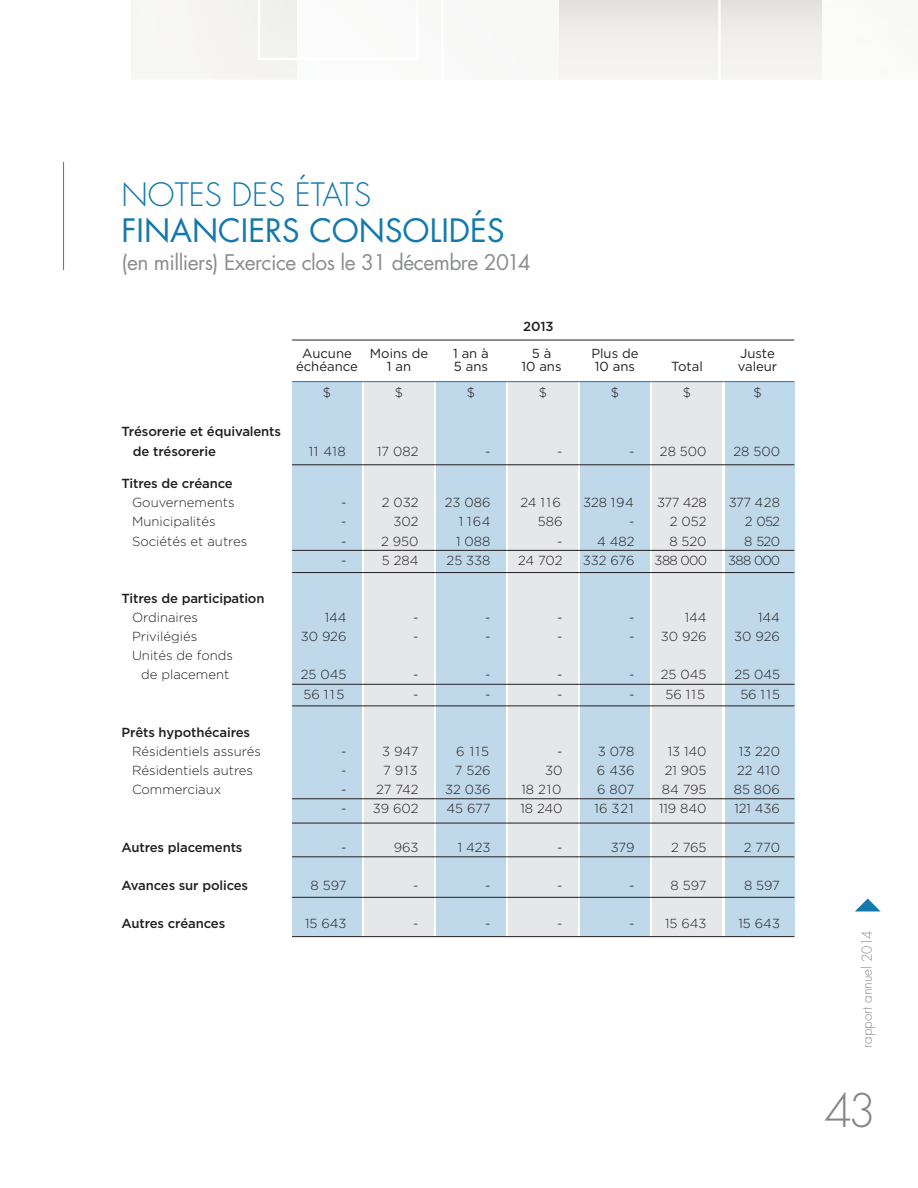
<style>
.page{position:relative;width:918px;height:1188px;background:#fff}
.page>*{position:absolute;margin:0;border:0;box-sizing:border-box;transform-origin:0 0}
.t1{font:300 45px "Futura";color:#848689}
.t2{font:31.35px/36.3px "Futura";color:#1379ad}
.t3{font:21px "Futura";letter-spacing:-.025em;color:#8b8d90}
.t4{font:300 13.5px "Futura";color:#8a8c8f}
.t5{font:300 13.2px/19.2px "Gotham";color:#231f20;text-align:center}
.t6{font:500 13.2px/19px "Gotham";letter-spacing:-.01em;color:#231f20}
.t7{font:13.2px "Gotham";color:#231f20}
.s1{font-weight:300}
</style>
<div class="page">
<hr style="left:63px;top:162px;width:1px;height:108px;background:#6b6b6e">
<svg style="left:131px;top:0;width:691px;height:80px"></svg>
<div style="left:292px;top:382px;width:70px;height:555px;background:#bfd8ea"></div>
<div style="left:436px;top:382px;width:70px;height:555px;background:#bfd8ea"></div>
<div style="left:581px;top:382px;width:69px;height:555px;background:#bfd8ea"></div>
<div style="left:725px;top:382px;width:69px;height:555px;background:#bfd8ea"></div>
<div style="left:364px;top:382px;width:70px;height:555px;background:#e6e7e9"></div>
<div style="left:508px;top:382px;width:70px;height:555px;background:#e6e7e9"></div>
<div style="left:653px;top:382px;width:69px;height:555px;background:#e6e7e9"></div>
<hr style="left:292px;top:340px;width:502px;height:1px;background:#231f20">
<hr style="left:292px;top:464px;width:502px;height:1px;background:#231f20">
<hr style="left:292px;top:550px;width:502px;height:1px;background:#231f20">
<hr style="left:292px;top:572px;width:502px;height:1px;background:#231f20">
<hr style="left:292px;top:684px;width:502px;height:1px;background:#231f20">
<hr style="left:292px;top:706px;width:502px;height:1px;background:#231f20">
<hr style="left:292px;top:798px;width:502px;height:1px;background:#231f20">
<hr style="left:292px;top:823px;width:502px;height:1px;background:#231f20">
<hr style="left:292px;top:856px;width:502px;height:1px;background:#231f20">
<hr style="left:292px;top:897px;width:502px;height:1px;background:#231f20">
<hr style="left:292px;top:936px;width:502px;height:1px;background:#231f20">
<hr style="left:292px;top:381px;width:502px;height:1px;background:#1379ad">
<svg style="left:855px;top:899px;width:25px;height:12px"></svg>
<p class="t2" style="left:122px;top:175px;width:385px"><span class="s1">NOTES DES ÉTATS<br></span>FINANCIERS CONSOLIDÉS</p>
<p class="t3" style="left:122px;top:248px;width:411px">(en milliers) Exercice clos le 31 décembre 2014</p>
<p class="t6" style="left:523px;top:316px;width:32px">2013</p>
<p class="t6" style="left:133px;top:422px;width:150px;text-indent:-11px">Trésorerie et équivalents de trésorerie</p>
<p class="t7" style="left:302px;top:346px;width:51px">Aucune</p>
<p class="t7" style="left:370px;top:346px;width:60px">Moins de</p>
<p class="t7" style="left:453px;top:346px;width:37px">1 an à</p>
<p class="t7" style="left:532px;top:346px;width:21px">5 à</p>
<p class="t7" style="left:591px;top:346px;width:49px">Plus de</p>
<p class="t7" style="left:740px;top:346px;width:36px">Juste</p>
<p class="t7" style="left:296px;top:359px;width:63px">échéance</p>
<p class="t7" style="left:387px;top:359px;width:26px">1 an</p>
<p class="t7" style="left:454px;top:359px;width:36px">5 ans</p>
<p class="t7" style="left:521px;top:359px;width:42px">10 ans</p>
<p class="t7" style="left:595px;top:359px;width:42px">10 ans</p>
<p class="t7" style="left:671px;top:359px;width:33px">Total</p>
<p class="t7" style="left:738px;top:359px;width:41px">valeur</p>
<p class="t5" style="left:323px;top:383px;width:10px">$</p>
<p class="t5" style="left:395px;top:383px;width:10px">$</p>
<p class="t5" style="left:467px;top:383px;width:10px">$</p>
<p class="t5" style="left:539px;top:383px;width:10px">$</p>
<p class="t5" style="left:611px;top:383px;width:10px">$</p>
<p class="t5" style="left:683px;top:383px;width:10px">$</p>
<p class="t5" style="left:753px;top:383px;width:10px">$</p>
<p class="t5" style="left:309px;top:441px;width:39px">11 418</p>
<p class="t5" style="left:377px;top:441px;width:43px">17 082</p>
<p class="t5" style="left:485px;top:441px;width:7px">-</p>
<p class="t5" style="left:557px;top:441px;width:7px">-</p>
<p class="t5" style="left:629px;top:441px;width:79px">- 28 500</p>
<p class="t5" style="left:733px;top:441px;width:48px">28 500</p>
<p class="t6" style="left:122px;top:474px;width:113px">Titres de créance</p>
<p class="t5" style="left:132px;top:493px;width:104px">Gouvernements</p>
<p class="t5" style="left:341px;top:493px;width:7px">-</p>
<p class="t5" style="left:382px;top:493px;width:38px">2 032</p>
<p class="t5" style="left:445px;top:493px;width:47px">23 086</p>
<p class="t5" style="left:521px;top:493px;width:42px">24 116</p>
<p class="t5" style="left:583px;top:493px;width:52px">328 194</p>
<p class="t5" style="left:657px;top:493px;width:51px">377 428</p>
<p class="t5" style="left:729px;top:493px;width:53px">377 428</p>
<p class="t5" style="left:132px;top:512px;width:85px">Municipalités</p>
<p class="t5" style="left:341px;top:512px;width:7px">-</p>
<p class="t5" style="left:394px;top:512px;width:26px">302</p>
<p class="t5" style="left:459px;top:512px;width:33px">1 164</p>
<p class="t5" style="left:538px;top:512px;width:26px">586</p>
<p class="t5" style="left:629px;top:512px;width:7px">-</p>
<p class="t5" style="left:670px;top:512px;width:38px">2 052</p>
<p class="t5" style="left:745px;top:512px;width:37px">2 052</p>
<p class="t5" style="left:132px;top:531px;width:117px">Sociétés et autres</p>
<p class="t5" style="left:341px;top:531px;width:7px">-</p>
<p class="t5" style="left:381px;top:531px;width:39px">2 950</p>
<p class="t5" style="left:456px;top:531px;width:36px">1 088</p>
<p class="t5" style="left:557px;top:531px;width:7px">-</p>
<p class="t5" style="left:597px;top:531px;width:39px">4 482</p>
<p class="t5" style="left:669px;top:531px;width:39px">8 520</p>
<p class="t5" style="left:744px;top:531px;width:37px">8 520</p>
<p class="t5" style="left:341px;top:550px;width:7px">-</p>
<p class="t5" style="left:382px;top:550px;width:38px">5 284</p>
<p class="t5" style="left:447px;top:550px;width:45px">25 338</p>
<p class="t5" style="left:518px;top:550px;width:46px">24 702</p>
<p class="t5" style="left:583px;top:550px;width:53px">332 676</p>
<p class="t5" style="left:655px;top:550px;width:54px">388 000</p>
<p class="t5" style="left:728px;top:550px;width:53px">388 000</p>
<p class="t6" style="left:122px;top:588px;width:145px">Titres de participation</p>
<p class="t5" style="left:132px;top:608px;width:67px">Ordinaires</p>
<p class="t5" style="left:325px;top:608px;width:23px">144</p>
<p class="t5" style="left:413px;top:608px;width:7px">-</p>
<p class="t5" style="left:485px;top:608px;width:7px">-</p>
<p class="t5" style="left:557px;top:608px;width:7px">-</p>
<p class="t5" style="left:629px;top:608px;width:7px">-</p>
<p class="t5" style="left:685px;top:608px;width:23px">144</p>
<p class="t5" style="left:758px;top:608px;width:23px">144</p>
<p class="t5" style="left:132px;top:627px;width:67px">Privilégiés</p>
<p class="t5" style="left:301px;top:627px;width:47px">30 926</p>
<p class="t5" style="left:413px;top:627px;width:7px">-</p>
<p class="t5" style="left:485px;top:627px;width:7px">-</p>
<p class="t5" style="left:557px;top:627px;width:7px">-</p>
<p class="t5" style="left:629px;top:627px;width:79px">- 30 926</p>
<p class="t5" style="left:734px;top:627px;width:47px">30 926</p>
<p class="t5" style="left:132px;top:646px;width:103px">Unités de fonds de placement</p>
<p class="t5" style="left:301px;top:665px;width:47px">25 045</p>
<p class="t5" style="left:413px;top:665px;width:7px">-</p>
<p class="t5" style="left:485px;top:665px;width:7px">-</p>
<p class="t5" style="left:557px;top:665px;width:7px">-</p>
<p class="t5" style="left:629px;top:665px;width:79px">- 25 045</p>
<p class="t5" style="left:734px;top:665px;width:47px">25 045</p>
<p class="t5" style="left:304px;top:684px;width:42px">56 115</p>
<p class="t5" style="left:413px;top:684px;width:7px">-</p>
<p class="t5" style="left:485px;top:684px;width:7px">-</p>
<p class="t5" style="left:557px;top:684px;width:7px">-</p>
<p class="t5" style="left:629px;top:684px;width:78px">- 56 115</p>
<p class="t5" style="left:740px;top:684px;width:41px">56 115</p>
<p class="t6" style="left:122px;top:722px;width:130px">Prêts hypothécaires</p>
<p class="t5" style="left:132px;top:741px;width:131px">Résidentiels assurés</p>
<p class="t5" style="left:341px;top:741px;width:7px">-</p>
<p class="t5" style="left:382px;top:741px;width:38px">3 947</p>
<p class="t5" style="left:456px;top:741px;width:35px">6 115</p>
<p class="t5" style="left:557px;top:741px;width:7px">-</p>
<p class="t5" style="left:598px;top:741px;width:38px">3 078</p>
<p class="t5" style="left:668px;top:741px;width:40px">13 140</p>
<p class="t5" style="left:739px;top:741px;width:43px">13 220</p>
<p class="t5" style="left:132px;top:761px;width:123px">Résidentiels autres</p>
<p class="t5" style="left:341px;top:761px;width:7px">-</p>
<p class="t5" style="left:383px;top:761px;width:36px">7 913</p>
<p class="t5" style="left:455px;top:761px;width:37px">7 526</p>
<p class="t5" style="left:545px;top:761px;width:19px">30</p>
<p class="t5" style="left:597px;top:761px;width:39px">6 436</p>
<p class="t5" style="left:665px;top:761px;width:43px">21 905</p>
<p class="t5" style="left:737px;top:761px;width:44px">22 410</p>
<p class="t5" style="left:132px;top:780px;width:91px">Commerciaux</p>
<p class="t5" style="left:341px;top:780px;width:79px">- 27 742</p>
<p class="t5" style="left:445px;top:780px;width:47px">32 036</p>
<p class="t5" style="left:521px;top:780px;width:42px">18 210</p>
<p class="t5" style="left:597px;top:780px;width:39px">6 807</p>
<p class="t5" style="left:662px;top:780px;width:46px">84 795</p>
<p class="t5" style="left:734px;top:780px;width:48px">85 806</p>
<p class="t5" style="left:341px;top:799px;width:79px">- 39 602</p>
<p class="t5" style="left:446px;top:799px;width:46px">45 677</p>
<p class="t5" style="left:521px;top:799px;width:43px">18 240</p>
<p class="t5" style="left:595px;top:799px;width:40px">16 321</p>
<p class="t5" style="left:659px;top:799px;width:49px">119 840</p>
<p class="t5" style="left:734px;top:799px;width:47px">121 436</p>
<p class="t6" style="left:122px;top:837px;width:123px">Autres placements</p>
<p class="t5" style="left:341px;top:837px;width:7px">-</p>
<p class="t5" style="left:394px;top:837px;width:26px">963</p>
<p class="t5" style="left:458px;top:837px;width:34px">1 423</p>
<p class="t5" style="left:557px;top:837px;width:7px">-</p>
<p class="t5" style="left:611px;top:837px;width:25px">379</p>
<p class="t5" style="left:671px;top:837px;width:37px">2 765</p>
<p class="t5" style="left:744px;top:837px;width:38px">2 770</p>
<p class="t6" style="left:122px;top:875px;width:128px">Avances sur polices</p>
<p class="t5" style="left:311px;top:875px;width:37px">8 597</p>
<p class="t5" style="left:413px;top:875px;width:7px">-</p>
<p class="t5" style="left:485px;top:875px;width:7px">-</p>
<p class="t5" style="left:557px;top:875px;width:7px">-</p>
<p class="t5" style="left:629px;top:875px;width:7px">-</p>
<p class="t5" style="left:671px;top:875px;width:37px">8 597</p>
<p class="t5" style="left:744px;top:875px;width:37px">8 597</p>
<p class="t6" style="left:122px;top:913px;width:105px">Autres créances</p>
<p class="t5" style="left:305px;top:914px;width:43px">15 643</p>
<p class="t5" style="left:413px;top:914px;width:7px">-</p>
<p class="t5" style="left:485px;top:914px;width:7px">-</p>
<p class="t5" style="left:557px;top:914px;width:7px">-</p>
<p class="t5" style="left:629px;top:914px;width:79px">- 15 643</p>
<p class="t5" style="left:739px;top:914px;width:43px">15 643</p>
<p class="t4" style="left:858px;top:1048px;width:119px;rotate:-90deg">rapport annuel 2014</p>
<p class="t1" style="left:825px;top:1082px;width:53px">43</p>
</div>
